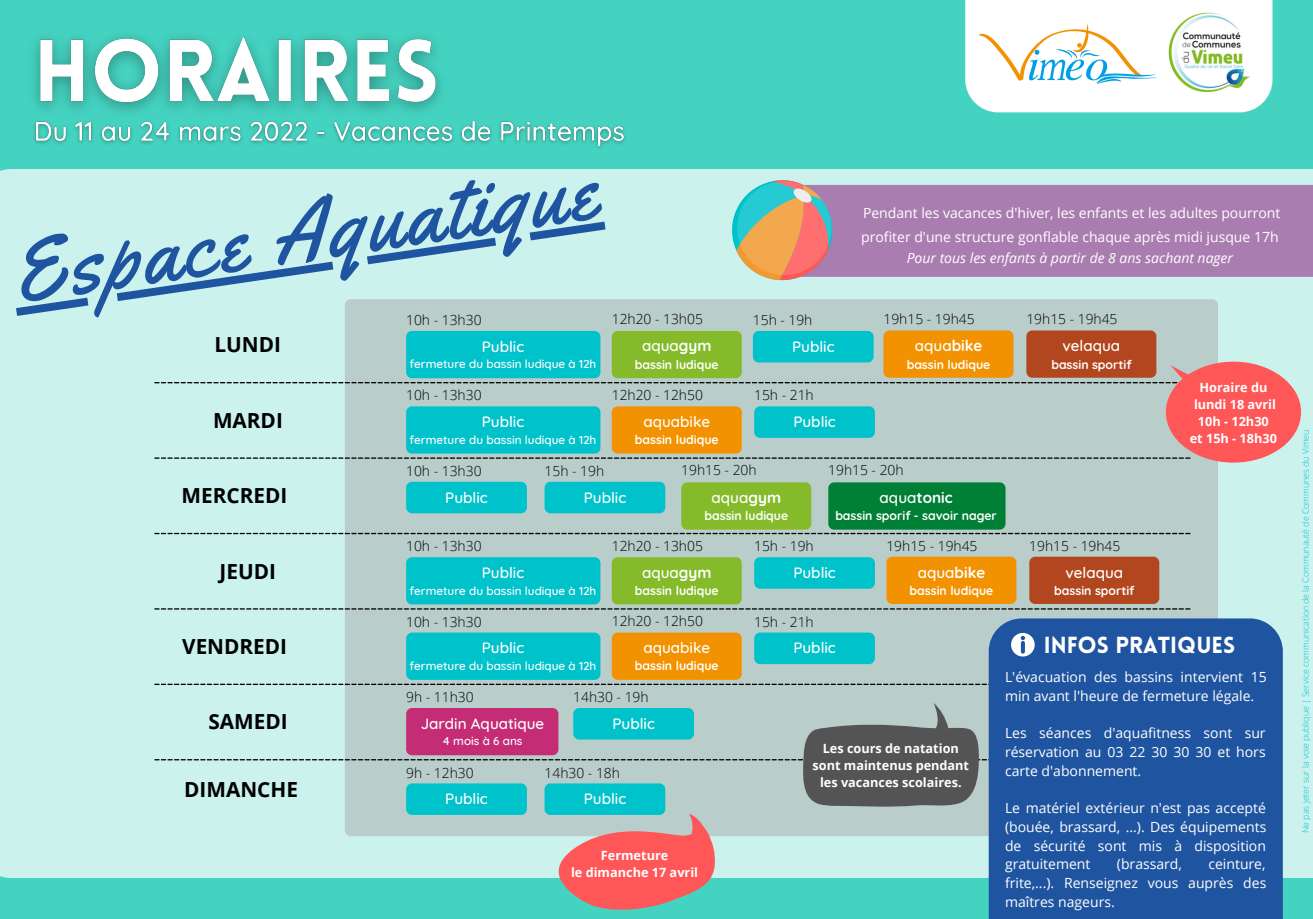
<style>
.page{position:relative;width:1313px;height:919px;background:#fff}
.page>*{position:absolute;margin:0;border:0;box-sizing:border-box;transform-origin:0 0}
.t1{font:87.5px "Yellowtail";color:#1f54a0}
.t2{font:900 22.75px "Lovelo";color:#fff}
.t3{font:700 20.82px "Open Sans";color:#000}
.t4{font:500 15.22px "Quicksand";color:#fff}
.t5{font:700 15.22px "Quicksand";color:#fff}
.t6{font:14px/18.7px "Open Sans";color:#fff;text-align:justify}
.t7{font:italic 14px "Open Sans";color:#fff}
.t8{font:300 13.83px "Open Sans";color:#000}
.t9{font:700 12.78px/17px "Open Sans";color:#fff;text-align:center}
.t10{font:700 12.25px "Quicksand";color:#fff}
.t11{font:500 11.72px "Quicksand";color:#fff}
.t12{font:300 8.75px "Open Sans";color:#00c2cb}
.s1{font-weight:700}
.s2{font-weight:500}
</style>
<div class="page">
<div style="left:0;top:0;width:1312px;height:919px;background:#45d3c1"></div>
<div style="left:0;top:169px;width:1312px;height:709px;background:#cbf2ed"></div>
<div style="left:345px;top:299px;width:873px;height:537px;background:#b9cdca;border-radius:6px"></div>
<div style="left:965px;top:0;width:307px;height:112px;background:#fff"></div>
<img style="left:1166px;top:10px;width:85px;height:85px">
<img style="left:979px;top:25px;width:177px;height:67px">
<svg style="left:154px;top:684px;width:833px;height:1px"></svg>
<svg style="left:154px;top:533px;width:1036px;height:1px"></svg>
<svg style="left:154px;top:608px;width:1036px;height:1px"></svg>
<div style="left:612px;top:331px;width:129px;height:47px;background:#85bb2a;border-radius:6px"></div>
<div style="left:883px;top:330px;width:130px;height:48px;background:#f39200;border-radius:6px"></div>
<div style="left:406px;top:331px;width:194px;height:47px;background:#00c2cb;border-radius:6px"></div>
<div style="left:753px;top:331px;width:120px;height:31px;background:#00c2cb;border-radius:6px"></div>
<div style="left:544px;top:783px;width:121px;height:32px;background:#00c2cb;border-radius:6px"></div>
<div style="left:406px;top:783px;width:121px;height:32px;background:#00c2cb;border-radius:6px"></div>
<div style="left:406px;top:557px;width:194px;height:47px;background:#00c2cb;border-radius:6px"></div>
<div style="left:754px;top:557px;width:121px;height:32px;background:#00c2cb;border-radius:6px"></div>
<div style="left:612px;top:557px;width:129px;height:47px;background:#85bb2a;border-radius:6px"></div>
<div style="left:406px;top:632px;width:194px;height:48px;background:#00c2cb;border-radius:6px"></div>
<div style="left:754px;top:632px;width:121px;height:32px;background:#00c2cb;border-radius:6px"></div>
<div style="left:612px;top:632px;width:129px;height:48px;background:#f39200;border-radius:6px"></div>
<div style="left:544px;top:482px;width:121px;height:31px;background:#00c2cb;border-radius:6px"></div>
<div style="left:406px;top:482px;width:121px;height:31px;background:#00c2cb;border-radius:6px"></div>
<svg style="left:154px;top:703px;width:833px;height:104px"></svg>
<div style="left:988px;top:618px;width:294px;height:301px;background:#1f54a0"></div>
<svg style="left:1011px;top:633px;width:23px;height:23px"></svg>
<div style="left:832px;top:185px;width:480px;height:92px;background:#aa7db1"></div>
<svg style="left:732px;top:180px;width:100px;height:101px"></svg>
<div style="left:1026px;top:330px;width:130px;height:48px;background:#b2471f;border-radius:6px"></div>
<div style="left:886px;top:557px;width:130px;height:47px;background:#f39200;border-radius:6px"></div>
<div style="left:1029px;top:557px;width:130px;height:47px;background:#b2471f;border-radius:6px"></div>
<div style="left:681px;top:482px;width:130px;height:47px;background:#85bb2a;border-radius:6px"></div>
<div style="left:828px;top:482px;width:177px;height:47px;background:#008037;border-radius:6px"></div>
<svg style="left:558px;top:814px;width:157px;height:96px"></svg>
<img style="left:34px;top:36px;width:407px;height:72px">
<img style="left:34px;top:108px;width:591px;height:40px">
<svg style="left:16px;top:222px;width:589px;height:94px;fill:#cbf2ed"></svg>
<svg style="left:154px;top:362px;width:1147px;height:100px"></svg>
<p class="t1" style="left:3px;top:217px;width:592px;rotate:-8deg">Espace Aquatique</p>
<p class="t8" style="left:406px;top:310px;width:77px">10h - 13h30</p>
<p class="t8" style="left:612px;top:309px;width:93px">12h20 - 13h05</p>
<p class="t8" style="left:753px;top:310px;width:61px">15h - 19h</p>
<p class="t6" style="left:861px;top:200px;width:421px;line-height:24.5px">Pendant les vacances d'hiver, les enfants et les adultes pourront profiter d'une structure gonflable chaque après midi jusque 17h</p>
<p class="t7" style="left:906px;top:248px;width:328px">Pour tous les enfants à partir de 8 ans sachant nager</p>
<p class="t8" style="left:883px;top:309px;width:93px">19h15 - 19h45</p>
<p class="t8" style="left:1026px;top:309px;width:93px">19h15 - 19h45</p>
<p class="t3" style="left:214px;top:330px;width:68px">LUNDI</p>
<p class="t4" style="left:642px;top:336px;width:71px">aqua<span class="s1">gym</span></p>
<p class="t10" style="left:635px;top:356px;width:85px">bassin ludique</p>
<p class="t4" style="left:482px;top:336px;width:44px">Public</p>
<p class="t11" style="left:409px;top:357px;width:188px">fermeture du bassin ludique à 12h</p>
<p class="t4" style="left:792px;top:336px;width:44px">Public</p>
<p class="t4" style="left:914px;top:336px;width:69px">aqua<span class="s1">bike</span></p>
<p class="t10" style="left:906px;top:356px;width:85px">bassin ludique</p>
<p class="t4" style="left:1062px;top:336px;width:59px">velaqua</p>
<p class="t10" style="left:1051px;top:356px;width:82px">bassin sportif</p>
<p class="t8" style="left:406px;top:386px;width:77px">10h - 13h30</p>
<p class="t3" style="left:213px;top:405px;width:71px">MARDI</p>
<p class="t4" style="left:482px;top:412px;width:44px">Public</p>
<p class="t11" style="left:409px;top:432px;width:188px">fermeture du bassin ludique à 12h</p>
<p class="t8" style="left:612px;top:385px;width:93px">12h20 - 12h50</p>
<p class="t4" style="left:643px;top:411px;width:68px">aquabike</p>
<p class="t10" style="left:635px;top:432px;width:85px">bassin ludique</p>
<p class="t8" style="left:754px;top:386px;width:61px">15h - 21h</p>
<p class="t4" style="left:793px;top:412px;width:44px">Public</p>
<p class="t9" style="left:1199px;top:379px;width:69px">Horaire du</p>
<p class="t9" style="left:1194px;top:395px;width:84px">lundi 18 avril</p>
<p class="t9" style="left:1197px;top:412px;width:72px">10h - 12h30</p>
<p class="t9" style="left:1189px;top:429px;width:89px">et 15h - 18h30</p>
<p class="t8" style="left:406px;top:461px;width:77px">10h - 13h30</p>
<p class="t8" style="left:681px;top:460px;width:77px">19h15 - 20h</p>
<p class="t8" style="left:544px;top:461px;width:61px">15h - 19h</p>
<p class="t3" style="left:181px;top:481px;width:107px">MERCREDI</p>
<p class="t4" style="left:584px;top:487px;width:44px">Public</p>
<p class="t4" style="left:445px;top:487px;width:44px">Public</p>
<p class="t4" style="left:711px;top:487px;width:71px">aqua<span class="s1">gym</span></p>
<p class="t10" style="left:704px;top:508px;width:85px">bassin ludique</p>
<p class="t8" style="left:406px;top:536px;width:77px">10h - 13h30</p>
<p class="t8" style="left:612px;top:536px;width:93px">12h20 - 13h05</p>
<p class="t8" style="left:754px;top:536px;width:61px">15h - 19h</p>
<p class="t8" style="left:828px;top:460px;width:77px">19h15 - 20h</p>
<p class="t5" style="left:879px;top:487px;width:74px"><span class="s2">aqua</span>tonic</p>
<p class="t10" style="left:835px;top:508px;width:163px">bassin sporif - savoir nager</p>
<p class="t8" style="left:886px;top:536px;width:93px">19h15 - 19h45</p>
<p class="t3" style="left:219px;top:556px;width:58px">JEUDI</p>
<p class="t4" style="left:482px;top:563px;width:44px">Public</p>
<p class="t11" style="left:409px;top:583px;width:188px">fermeture du bassin ludique à 12h</p>
<p class="t4" style="left:642px;top:562px;width:71px">aqua<span class="s1">gym</span></p>
<p class="t10" style="left:635px;top:583px;width:85px">bassin ludique</p>
<p class="t8" style="left:406px;top:612px;width:77px">10h - 13h30</p>
<p class="t8" style="left:612px;top:611px;width:93px">12h20 - 12h50</p>
<p class="t3" style="left:182px;top:632px;width:106px">VENDREDI</p>
<p class="t4" style="left:482px;top:638px;width:44px">Public</p>
<p class="t11" style="left:409px;top:658px;width:188px">fermeture du bassin ludique à 12h</p>
<p class="t4" style="left:643px;top:638px;width:68px">aquabike</p>
<p class="t10" style="left:635px;top:658px;width:85px">bassin ludique</p>
<p class="t8" style="left:406px;top:687px;width:69px">9h - 11h30</p>
<p class="t3" style="left:208px;top:707px;width:81px">SAMEDI</p>
<p class="t4" style="left:421px;top:713px;width:125px">Jardin Aquatique</p>
<p class="t11" style="left:442px;top:734px;width:82px">4 mois à 6 ans</p>
<p class="t8" style="left:573px;top:687px;width:77px">14h30 - 19h</p>
<p class="t4" style="left:612px;top:713px;width:44px">Public</p>
<p class="t3" style="left:184px;top:774px;width:115px">DIMANCHE</p>
<p class="t8" style="left:406px;top:763px;width:69px">9h - 12h30</p>
<p class="t4" style="left:445px;top:789px;width:44px">Public</p>
<p class="t8" style="left:544px;top:763px;width:77px">14h30 - 18h</p>
<p class="t4" style="left:584px;top:789px;width:44px">Public</p>
<p class="t9" style="left:601px;top:846px;width:69px">Fermeture</p>
<p class="t9" style="left:571px;top:863px;width:129px">le dimanche 17 avril</p>
<p class="t4" style="left:793px;top:563px;width:44px">Public</p>
<p class="t8" style="left:754px;top:612px;width:61px">15h - 21h</p>
<p class="t4" style="left:793px;top:638px;width:44px">Public</p>
<p class="t4" style="left:917px;top:562px;width:69px">aqua<span class="s1">bike</span></p>
<p class="t10" style="left:909px;top:583px;width:85px">bassin ludique</p>
<p class="t9" style="left:812px;top:740px;width:158px">Les cours de natation sont maintenus pendant les vacances scolaires.</p>
<p class="t8" style="left:1029px;top:536px;width:93px">19h15 - 19h45</p>
<p class="t4" style="left:1065px;top:562px;width:59px">velaqua</p>
<p class="t10" style="left:1054px;top:583px;width:82px">bassin sportif</p>
<p class="t2" style="left:1043px;top:636px;width:193px">INFOS PRATIQUES</p>
<p class="t6" style="left:1005px;top:668px;width:263px">L'évacuation des bassins intervient 15 min avant l'heure de fermeture légale.</p>
<p class="t6" style="left:1005px;top:724px;width:262px">Les séances d'aquafitness sont sur réservation au 03 22 30 30 30 et hors carte d'abonnement.</p>
<p class="t6" style="left:1005px;top:798px;width:263px">Le matériel extérieur n'est pas accepté (bouée, brassard, ...). Des équipements de sécurité sont mis à disposition gratuitement</p>
<p class="t6" style="left:1117px;top:854px;width:67px">(brassard,</p>
<p class="t6" style="left:1005px;top:854px;width:263px;text-indent:203px">ceinture, frite,...). Renseignez vous auprès des maîtres nageurs.</p>
<p class="t12" style="left:1299px;top:833px;width:405px;rotate:-90deg">Ne pas jeter sur la voie publique | Service communication de la Communauté de Communes du Vimeu</p>
</div>
